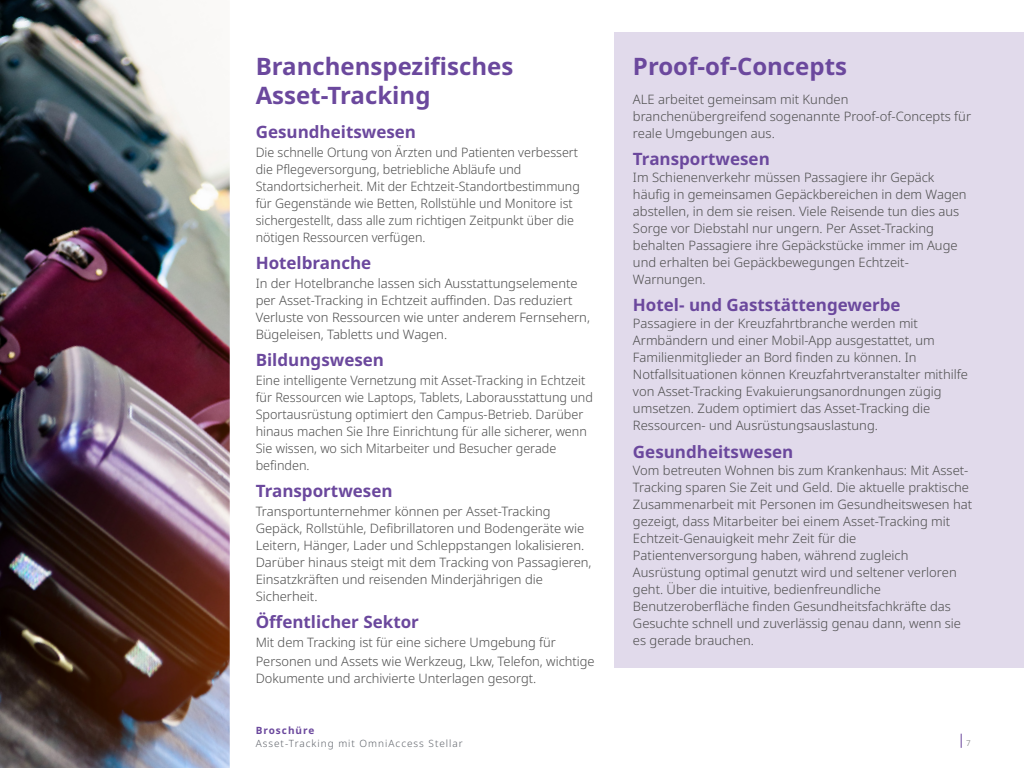
<style>
.page{position:relative;width:1024px;height:768px;background:#fff}
.page>*{position:absolute;margin:0;border:0;box-sizing:border-box;transform-origin:0 0}
.t1{font:700 24px/28.8px "Noto Sans";color:#6b489d}
.t2{font:700 17px "Noto Sans";color:#6b489d}
.t3{font:300 13px/17px "Noto Sans";color:#4d4d4d}
.t4{font:300 13px/17px "Noto Sans";color:#4d4d4d;scale:.96 1}
.t5{font:300 10px "Noto Sans";letter-spacing:.1em;color:#5f636a}
.t6{font:700 10px "Noto Sans";letter-spacing:.1em;color:#6b489d}
.t7{font:300 8px "Noto Sans";color:#6d6e71}
</style>
<div class="page">
<svg style="left:961px;top:734px;width:1px;height:14px"></svg>
<div style="left:615px;top:33px;width:409px;height:635px;background:#e1daeb"></div>
<img style="left:0;top:0;width:230px;height:768px">
<h1 class="t1" style="left:256px;top:52px;width:259px">Branchenspezifisches<br>Asset-Tracking</h1>
<h2 class="t2" style="left:256px;top:119px;width:162px">Gesundheitswesen</h2>
<p class="t4" style="left:256px;top:144px;width:339px">Die schnelle Ortung von Ärzten und Patienten verbessert die Pflegeversorgung, betriebliche Abläufe und Standortsicherheit. Mit der Echtzeit-Standortbestimmung für Gegenstände wie Betten, Rollstühle und Monitore ist sichergestellt, dass alle zum richtigen Zeitpunkt über die nötigen Ressourcen verfügen.</p>
<h2 class="t2" style="left:256px;top:251px;width:117px">Hotelbranche</h2>
<p class="t3" style="left:256px;top:275px;width:336px">In der Hotelbranche lassen sich Ausstattungselemente per Asset-Tracking in Echtzeit auffinden. Das reduziert Verluste von Ressourcen wie unter anderem Fernsehern, Bügeleisen, Tabletts und Wagen.</p>
<h2 class="t2" style="left:256px;top:348px;width:130px">Bildungswesen</h2>
<p class="t3" style="left:256px;top:372px;width:339px">Eine intelligente Vernetzung mit Asset-Tracking in Echtzeit für Ressourcen wie Laptops, Tablets, Laborausstattung und Sportausrüstung optimiert den Campus-Betrieb. Darüber hinaus machen Sie Ihre Einrichtung für alle sicherer, wenn Sie wissen, wo sich Mitarbeiter und Besucher gerade befinden.</p>
<h2 class="t2" style="left:256px;top:479px;width:138px">Transportwesen</h2>
<p class="t3" style="left:256px;top:503px;width:337px">Transportunternehmer können per Asset-Tracking Gepäck, Rollstühle, Defibrillatoren und Bodengeräte wie Leitern, Hänger, Lader und Schleppstangen lokalisieren.<br>Darüber hinaus steigt mit dem Tracking von Passagieren, Einsatzkräften und reisenden Minderjährigen die Sicherheit.</p>
<h2 class="t2" style="left:256px;top:610px;width:165px">Öffentlicher Sektor</h2>
<p class="t3" style="left:256px;top:633px;width:340px;line-height:19px">Mit dem Tracking ist für eine sichere Umgebung für<br>Personen und Assets wie Werkzeug, Lkw, Telefon, wichtige</p>
<p class="t3" style="left:256px;top:670px;width:282px">Dokumente und archivierte Unterlagen gesorgt.</p>
<p class="t6" style="left:256px;top:724px;width:60px">Broschüre</p>
<p class="t5" style="left:256px;top:737px;width:209px">Asset-Tracking mit OmniAccess Stellar</p>
<h1 class="t1" style="left:633px;top:52px;width:216px">Proof-of-Concepts</h1>
<p class="t3" style="left:633px;top:91px;width:340px">ALE arbeitet gemeinsam mit Kunden branchenübergreifend sogenannte Proof-of-Concepts für reale Umgebungen aus.</p>
<h2 class="t2" style="left:633px;top:147px;width:138px">Transportwesen</h2>
<p class="t3" style="left:633px;top:169px;width:335px">Im Schienenverkehr müssen Passagiere ihr Gepäck häufig in gemeinsamen Gepäckbereichen in dem Wagen abstellen, in dem sie reisen. Viele Reisende tun dies aus Sorge vor Diebstahl nur ungern. Per Asset-Tracking behalten Passagiere ihre Gepäckstücke immer im Auge und erhalten bei Gepäckbewegungen Echtzeit-Warnungen.</p>
<h2 class="t2" style="left:633px;top:293px;width:269px">Hotel- und Gaststättengewerbe</h2>
<p class="t3" style="left:633px;top:315px;width:337px">Passagiere in der Kreuzfahrtbranche werden mit Armbändern und einer Mobil-App ausgestattet, um Familienmitglieder an Bord finden zu können. In Notfallsituationen können Kreuzfahrtveranstalter mithilfe von Asset-Tracking Evakuierungsanordnungen zügig umsetzen. Zudem optimiert das Asset-Tracking die Ressourcen- und Ausrüstungsauslastung.</p>
<h2 class="t2" style="left:633px;top:439px;width:162px">Gesundheitswesen</h2>
<p class="t3" style="left:633px;top:462px;width:341px">Vom betreuten Wohnen bis zum Krankenhaus: Mit Asset-Tracking sparen Sie Zeit und Geld. Die aktuelle praktische Zusammenarbeit mit Personen im Gesundheitswesen hat gezeigt, dass Mitarbeiter bei einem Asset-Tracking mit Echtzeit-Genauigkeit mehr Zeit für die Patientenversorgung haben, während zugleich Ausrüstung optimal genutzt wird und seltener verloren geht. Über die intuitive, bedienfreundliche Benutzeroberfläche finden Gesundheitsfachkräfte das Gesuchte schnell und zuverlässig genau dann, wenn sie es gerade brauchen.</p>
<p class="t7" style="left:966px;top:737px;width:5px">7</p>
</div>
